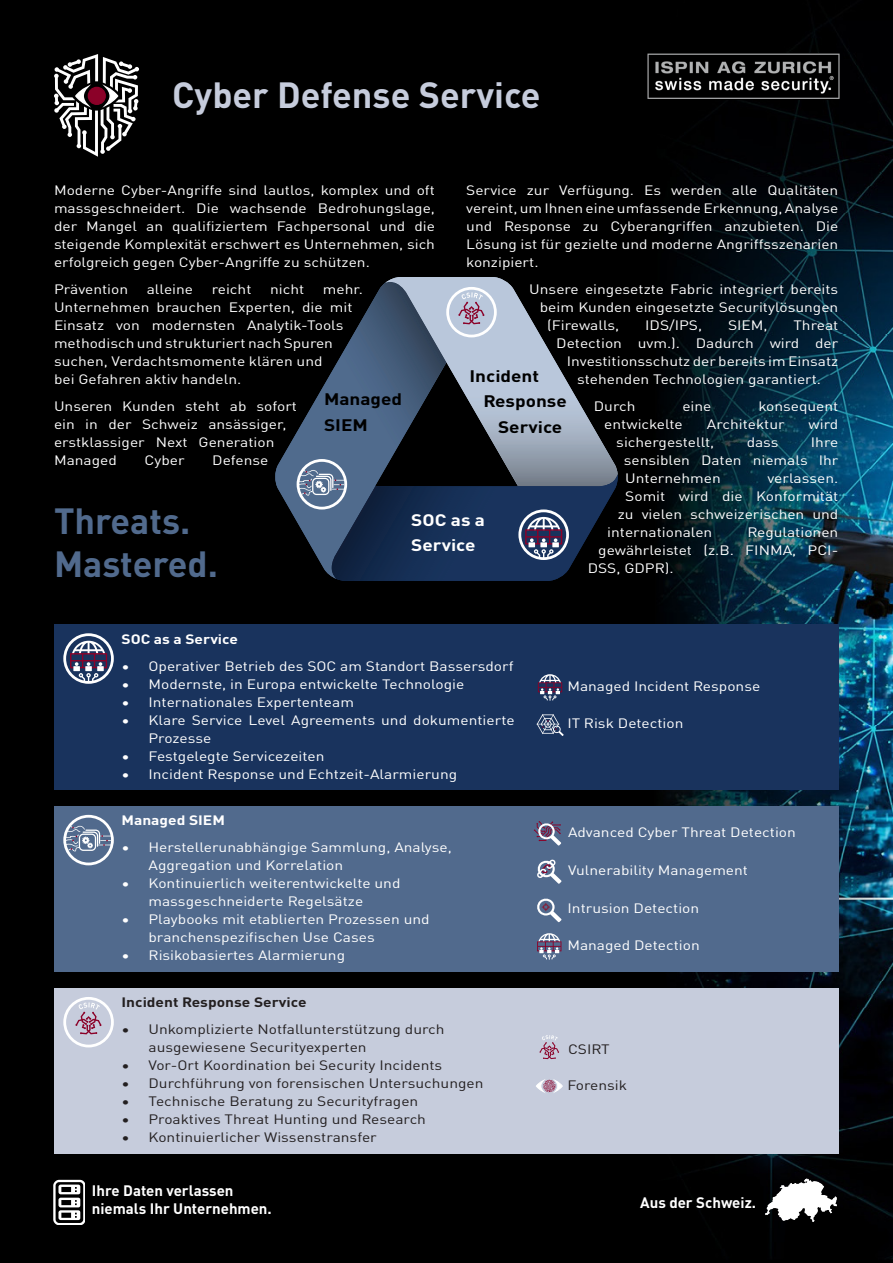
<style>
.page{position:relative;width:893px;height:1263px;background:#fff}
.page>*{position:absolute;margin:0;border:0;box-sizing:border-box;transform-origin:0 0}
.t1{font:700 36px "DINOT";color:#c6ccdc}
.t2{font:700 36px "DINOT";color:#516a8d}
.t3{font:700 16.5px/25.5px "DINOT";color:#000;scale:1.15 1}
.t4{font:700 16.5px/25.5px "DINOT";color:#fff;scale:1.15 1}
.t5{font:700 15px/18px "DINOT";color:#fff}
.t6{font:13.5px/18px "DINOT";color:#fff;scale:1.15 1}
.t7{font:13.5px/18px "DINOT";color:#231f20;scale:1.15 1}
.t8{font:700 13.5px "DINOT";color:#fff;scale:1.15 1}
.t9{font:700 13.5px "DINOT";color:#231f20;scale:1.15 1}
</style>
<div class="page">
<img style="left:0;top:0;width:893px;height:1263px">
<img style="left:647px;top:54px;width:193px;height:46px">
<div style="left:54px;top:624px;width:785px;height:166px;background:#19335d"></div>
<div style="left:54px;top:806px;width:785px;height:165px;background:#516a8d"></div>
<div style="left:54px;top:988px;width:785px;height:165px;background:#c6ccdc"></div>
<img style="left:757px;top:1164px;width:89px;height:73px">
<svg style="left:275px;top:282px;width:110px;height:297px;background:#222e3d"></svg>
<svg style="left:385px;top:277px;width:233px;height:182px;background:#57616e"></svg>
<svg style="left:54px;top:1180px;width:31px;height:45px"></svg>
<svg style="left:54px;top:54px;width:85px;height:103px"></svg>
<svg style="left:446px;top:287px;width:51px;height:50px;background:#c2c3d5"></svg>
<svg style="left:297px;top:459px;width:321px;height:122px;background:#2b3d58"></svg>
<svg style="left:63px;top:633px;width:51px;height:51px"></svg>
<svg style="left:63px;top:815px;width:51px;height:50px"></svg>
<svg style="left:63px;top:997px;width:51px;height:50px"></svg>
<svg style="left:538px;top:674px;width:24px;height:27px"></svg>
<svg style="left:534px;top:821px;width:27px;height:24px"></svg>
<svg style="left:537px;top:860px;width:24px;height:24px"></svg>
<svg style="left:537px;top:898px;width:24px;height:24px"></svg>
<svg style="left:537px;top:933px;width:24px;height:27px"></svg>
<svg style="left:536px;top:714px;width:28px;height:22px"></svg>
<svg style="left:540px;top:1035px;width:19px;height:24px"></svg>
<svg style="left:536px;top:1079px;width:27px;height:14px"></svg>
<p class="t1" style="left:172px;top:67px;width:370px">Cyber Defense Service</p>
<p class="t6" style="left:466px;top:180px;width:325px;text-align:justify">Service zur Verfügung. Es werden alle Qualitäten vereint, um Ihnen eine umfassende Erkennung, Analyse und Response zu Cyberangriffen anzubieten. Die Lösung ist für gezielte und moderne Angriffsszenarien konzipiert.</p>
<p class="t6" style="left:529px;top:279px;width:270px">Unsere eingesetzte Fabric integriert bereits</p>
<p class="t6" style="left:540px;top:297px;width:261px">beim Kunden eingesetzte Securitylösungen</p>
<p class="t6" style="left:547px;top:315px;width:64px">(Firewalls,</p>
<p class="t6" style="left:645px;top:315px;width:51px">IDS/IPS,</p>
<p class="t6" style="left:728px;top:315px;width:36px">SIEM,</p>
<p class="t6" style="left:793px;top:315px;width:41px">Threat</p>
<p class="t6" style="left:556px;top:333px;width:247px">Detection uvm.). Dadurch wird der</p>
<p class="t6" style="left:567px;top:351px;width:238px">Investitionsschutz der bereits im Einsatz</p>
<p class="t6" style="left:577px;top:369px;width:214px">stehenden Technologien garantiert.</p>
<p class="t6" style="left:594px;top:396px;width:38px">Durch</p>
<p class="t6" style="left:682px;top:396px;width:27px">eine</p>
<p class="t6" style="left:758px;top:396px;width:71px">konsequent</p>
<p class="t6" style="left:604px;top:414px;width:70px">entwickelte</p>
<p class="t6" style="left:707px;top:414px;width:69px">Architektur</p>
<p class="t6" style="left:809px;top:414px;width:27px">wird</p>
<p class="t6" style="left:616px;top:432px;width:87px">sichergestellt,</p>
<p class="t6" style="left:747px;top:432px;width:29px">dass</p>
<p class="t6" style="left:54px;top:180px;width:333px;text-align:justify">Moderne Cyber-Angriffe sind lautlos, komplex und oft massgeschneidert. Die wachsende Bedrohungslage, der Mangel an qualifiziertem Fachpersonal und die steigende Komplexität erschwert es Unternehmen, sich erfolgreich gegen Cyber-Angriffe zu schützen.</p>
<p class="t6" style="left:54px;top:279px;width:66px">Prävention</p>
<p class="t6" style="left:147px;top:279px;width:42px">alleine</p>
<p class="t6" style="left:212px;top:279px;width:36px">reicht</p>
<p class="t6" style="left:270px;top:279px;width:31px">nicht</p>
<p class="t6" style="left:54px;top:279px;width:270px;text-indent:269px">mehr.<br>Unternehmen brauchen Experten, die mit<br>Einsatz von modernsten Analytik-Tools methodisch und strukturiert nach Spuren suchen, Verdachtsmomente klären und<br>bei Gefahren aktiv handeln.</p>
<p class="t6" style="left:54px;top:396px;width:213px">Unseren Kunden steht ab sofort ein in der Schweiz ansässiger, erstklassiger Next Generation<br>Managed</p>
<p class="t3" style="left:469px;top:361px;width:62px">Incident</p>
<p class="t3" style="left:483px;top:387px;width:74px">Response</p>
<p class="t3" style="left:498px;top:412px;width:57px">Service</p>
<p class="t3" style="left:324px;top:385px;width:69px">Managed<br>SIEM</p>
<p class="t6" style="left:624px;top:432px;width:188px;text-align:justify;text-indent:187px">Ihre sensiblen Daten niemals Ihr Unternehmen</p>
<p class="t6" style="left:145px;top:450px;width:36px">Cyber</p>
<p class="t6" style="left:212px;top:450px;width:50px">Defense</p>
<p class="t6" style="left:767px;top:468px;width:63px">verlassen.</p>
<p class="t6" style="left:625px;top:486px;width:187px">Somit wird die Konformität</p>
<p class="t6" style="left:618px;top:504px;width:193px">zu vielen schweizerischen und</p>
<p class="t6" style="left:607px;top:522px;width:93px">internationalen</p>
<p class="t6" style="left:747px;top:522px;width:81px">Regulationen</p>
<p class="t6" style="left:598px;top:540px;width:210px">gewährleistet (z.B. FINMA, PCI-</p>
<p class="t6" style="left:588px;top:558px;width:76px">DSS, GDPR).</p>
<p class="t2" style="left:54px;top:493px;width:138px">Threats.</p>
<p class="t2" style="left:54px;top:536px;width:165px">Mastered.</p>
<p class="t4" style="left:411px;top:506px;width:66px">SOC as a<br>Service</p>
<p class="t8" style="left:122px;top:628px;width:103px">SOC as a Service</p>
<p class="t6" style="left:122px;top:655px;width:342px">• Operativer Betrieb des SOC am Standort Bassersdorf</p>
<p class="t6" style="left:122px;top:673px;width:300px">• Modernste, in Europa entwickelte Technologie</p>
<p class="t6" style="left:122px;top:691px;width:204px">• Internationales Expertenteam</p>
<p class="t6" style="left:148px;top:709px;width:320px;text-indent:-27px">• Klare Service Level Agreements und dokumentierte<br>Prozesse</p>
<p class="t6" style="left:122px;top:745px;width:178px">• Festgelegte Servicezeiten</p>
<p class="t6" style="left:122px;top:763px;width:293px">• Incident Response und Echtzeit-Alarmierung</p>
<p class="t8" style="left:122px;top:810px;width:91px">Managed SIEM</p>
<p class="t6" style="left:148px;top:837px;width:265px;text-indent:-27px">• Herstellerunabhängige Sammlung, Analyse,<br>Aggregation und Korrelation</p>
<p class="t6" style="left:148px;top:873px;width:221px;text-indent:-27px">• Kontinuierlich weiterentwickelte und massgeschneiderte Regelsätze</p>
<p class="t6" style="left:148px;top:909px;width:246px;text-indent:-27px">• Playbooks mit etablierten Prozessen und branchenspezifischen Use Cases</p>
<p class="t6" style="left:122px;top:945px;width:196px">• Risikobasiertes Alarmierung</p>
<p class="t9" style="left:122px;top:992px;width:162px">Incident Response Service</p>
<p class="t7" style="left:148px;top:1019px;width:259px;text-indent:-27px">• Unkomplizierte Notfallunterstützung durch ausgewiesene Securityexperten</p>
<p class="t7" style="left:122px;top:1055px;width:280px">• Vor-Ort Koordination bei Security Incidents</p>
<p class="t7" style="left:122px;top:1073px;width:316px">• Durchführung von forensischen Untersuchungen</p>
<p class="t7" style="left:122px;top:1091px;width:260px">• Technische Beratung zu Securityfragen</p>
<p class="t7" style="left:122px;top:1109px;width:266px">• Proaktives Threat Hunting und Research</p>
<p class="t7" style="left:122px;top:1127px;width:223px">• Kontinuierlicher Wissenstransfer</p>
<p class="t5" style="left:92px;top:1180px;width:181px">Ihre Daten verlassen niemals Ihr Unternehmen.</p>
<p class="t6" style="left:567px;top:676px;width:169px">Managed Incident Response</p>
<p class="t6" style="left:567px;top:713px;width:102px">IT Risk Detection</p>
<p class="t6" style="left:568px;top:822px;width:200px">Advanced Cyber Threat Detection</p>
<p class="t6" style="left:568px;top:860px;width:158px">Vulnerability Management</p>
<p class="t6" style="left:568px;top:898px;width:116px">Intrusion Detection</p>
<p class="t6" style="left:567px;top:935px;width:117px">Managed Detection</p>
<p class="t7" style="left:568px;top:1039px;width:38px">CSIRT</p>
<p class="t7" style="left:567px;top:1075px;width:53px">Forensik</p>
<p class="t5" style="left:640px;top:1192px;width:117px">Aus der Schweiz.</p>
</div>
